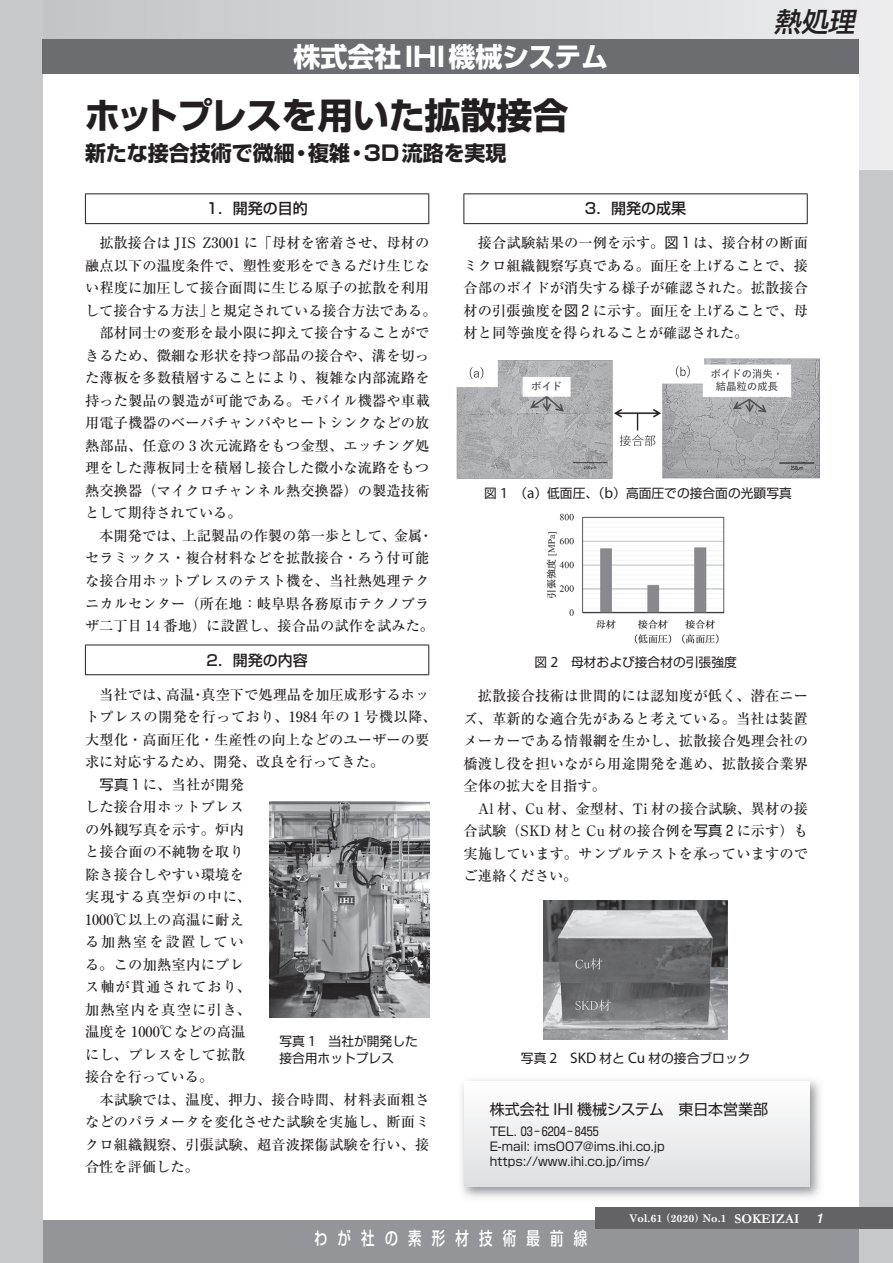
<style>
.page{position:relative;width:893px;height:1263px;background:#fff}
.page>*{position:absolute;margin:0;border:0;box-sizing:border-box;transform-origin:0 0}
.t1{font:700 36px "Shin Go Pro";letter-spacing:-.015em;color:#231f20}
.t2{font:700 27px "Shin Go Pro";color:#fff}
.t3{font:italic 500 27px "Shin Go Pro";color:#231f20}
.t4{font:700 21px "Shin Go Pro";color:#231f20}
.t5{font:500 18px "Shin Go Pro";letter-spacing:.75em;color:#fff;scale:.75 1}
.t6{font:500 15px "Shin Go Pro";color:#231f20}
.t7{font:15px "Shin Go Pro";color:#231f20}
.t8{font:500 14.25px/22.5px "Ryumin Pro";letter-spacing:.01em;color:#231f20}
.t9{font:500 14.25px "Ryumin Pro";letter-spacing:.075em;color:#231f20}
.t10{font:500 14.25px "Ryumin Pro";letter-spacing:.13em;color:#231f20}
.t11{font:italic 500 13.5px "Helvetica Neue LT Std";color:#fff}
.t12{font:12.75px/16.5px "Shin Go Pro";color:#231f20}
.t13{font:12px/15px "Shin Go Pro";color:#231f20}
.t14{font:700 10.5px "Century Schoolbook";color:#fff}
.s1{font-family:"Shin Go Pro";font-weight:400}
.s2{font-family:"Myriad Pro";font-size:15.3px}
.s3{font-family:"Ryumin Pro";font-weight:900}
.s4{font-family:"Garamond";font-size:13.5px}
</style>
<div class="page">
<div style="left:0;top:1220px;width:893px;height:43px;background:#939598"></div>
<div style="left:859px;top:0;width:34px;height:1263px;background:#c7c8ca"></div>
<svg style="left:43px;top:0;width:850px;height:170px"></svg>
<div style="left:0;top:0;width:43px;height:1263px;background:#c7c8ca"></div>
<div style="left:808px;top:1208px;width:85px;height:21px;background:#636366"></div>
<div style="left:595px;top:1208px;width:213px;height:21px;background:#636366"></div>
<div style="left:43px;top:40px;width:816px;height:34px;background:#6c6d70"></div>
<hr style="left:85px;top:193px;width:344px;height:1px;background:#231f20">
<svg style="left:85px;top:194px;width:1px;height:29px"></svg>
<svg style="left:428px;top:194px;width:1px;height:29px"></svg>
<hr style="left:85px;top:223px;width:344px;height:1px;background:#231f20">
<hr style="left:85px;top:645px;width:344px;height:1px;background:#231f20">
<svg style="left:85px;top:645px;width:1px;height:29px"></svg>
<svg style="left:428px;top:645px;width:1px;height:29px"></svg>
<hr style="left:85px;top:674px;width:344px;height:1px;background:#231f20">
<hr style="left:463px;top:193px;width:345px;height:1px;background:#231f20">
<svg style="left:463px;top:194px;width:1px;height:29px"></svg>
<svg style="left:807px;top:194px;width:1px;height:29px"></svg>
<hr style="left:463px;top:223px;width:345px;height:1px;background:#231f20">
<img style="left:461px;top:1079px;width:359px;height:119px">
<div style="left:464px;top:1082px;width:345px;height:105px;background:linear-gradient(to bottom,#fff,#dedfe1)"></div>
<img style="left:269px;top:801px;width:160px;height:217px">
<img style="left:457px;top:359px;width:362px;height:119px">
<img style="left:547px;top:514px;width:177px;height:129px">
<img style="left:543px;top:900px;width:185px;height:139px">
<h2 class="t3" style="left:774px;top:0;width:89px">熱処理</h2>
<h2 class="t2" style="left:293px;top:35px;width:316px">株式会社 IHI機械システム</h2>
<h1 class="t1" style="left:84px;top:87px;width:485px">ホットプレスを用いた拡散接合</h1>
<h3 class="t4" style="left:85px;top:136px;width:423px">新たな接合技術で微細・複雑・3D流路を実現</h3>
<p class="t6" style="left:206px;top:196px;width:103px">1．開発の目的</p>
<p class="t8" style="left:85px;top:231px;width:353px">　拡散接合は JIS Z3001 に「母材を密着させ、母材の融点以下の温度条件で、塑性変形をできるだけ生じない程度に加圧して接合面間に生じる原子の拡散を利用して接合する方法」と規定されている接合方法である。　部材同士の変形を最小限に抑えて接合することができるため、微細な形状を持つ部品の接合や、溝を切った薄板を多数積層することにより、複雑な内部流路を持った製品の製造が可能である。モバイル機器や車載用電子機器のベーパチャンバやヒートシンクなどの放熱部品、任意の 3 次元流路をもつ金型、エッチング処理をした薄板同士を積層し接合した微小な流路をもつ熱交換器（マイクロチャンネル熱交換器）の製造技術として期待されている。<br>　本開発では、上記製品の作製の第一歩として、金属・セラミックス・複合材料などを拡散接合・ろう付可能な接合用ホットプレスのテスト機を、当社熱処理テクニカルセンター（所在地：岐阜県各務原市テクノプラザ二丁目 14 番地）に設置し、接合品の試作を試みた。</p>
<p class="t6" style="left:206px;top:647px;width:103px">2．開発の内容</p>
<p class="t8" style="left:85px;top:682px;width:346px">　当社では、高温・真空下で処理品を加圧成形するホッ</p>
<p class="t8" style="left:85px;top:704px;width:353px">トプレスの開発を行っており、1984 年の 1 号機以降、</p>
<p class="t8" style="left:85px;top:727px;width:346px">大型化・高面圧化・生産性の向上などのユーザーの要</p>
<p class="t8" style="left:85px;top:749px;width:301px">求に対応するため、開発、改良を行ってきた。</p>
<p class="t8" style="left:100px;top:772px;width:146px"><span class="s1">写真 1</span> に、当社が開発</p>
<p class="t8" style="left:85px;top:794px;width:160px">した接合用ホットプレス</p>
<p class="t8" style="left:85px;top:817px;width:160px">の外観写真を示す。炉内</p>
<p class="t8" style="left:85px;top:839px;width:160px">と接合面の不純物を取り</p>
<p class="t8" style="left:85px;top:862px;width:160px">除き接合しやすい環境を</p>
<p class="t9" style="left:85px;top:885px;width:168px">実現する真空炉の中に、</p>
<p class="t8" style="left:85px;top:907px;width:160px">1000℃以上の高温に耐え</p>
<p class="t10" style="left:85px;top:930px;width:160px">る加熱室を設置してい</p>
<p class="t8" style="left:85px;top:952px;width:160px">る。この加熱室内にプレ</p>
<p class="t9" style="left:85px;top:975px;width:168px">ス軸が貫通されており、</p>
<p class="t9" style="left:85px;top:998px;width:168px">加熱室内を真空に引き、</p>
<p class="t8" style="left:85px;top:1019px;width:162px">温度を 1000℃などの高温</p>
<p class="t8" style="left:85px;top:1042px;width:162px">にし、プレスをして拡散</p>
<p class="t8" style="left:85px;top:1064px;width:130px">接合を行っている。</p>
<p class="t8" style="left:85px;top:1087px;width:346px">　本試験では、温度、押力、接合時間、材料表面粗さ</p>
<p class="t8" style="left:85px;top:1109px;width:346px">などのパラメータを変化させた試験を実施し、断面ミ</p>
<p class="t8" style="left:85px;top:1132px;width:346px">クロ組織観察、引張試験、超音波探傷試験を行い、接</p>
<p class="t8" style="left:85px;top:1154px;width:115px">合性を評価した。</p>
<p class="t6" style="left:585px;top:196px;width:103px">3．開発の成果</p>
<p class="t8" style="left:463px;top:231px;width:346px;text-align:justify">　接合試験結果の一例を示す。<span class="s1">図 1</span> は、接合材の断面ミクロ組織観察写真である。面圧を上げることで、接合部のボイドが消失する様子が確認された。拡散接合材の引張強度を<span class="s1">図 2</span> に示す。面圧を上げることで、母材と同等強度を得られることが確認された。</p>
<p class="t12" style="left:484px;top:483px;width:309px">図 <span class="s2">1</span>　（<span class="s2">a</span>）低面圧、（<span class="s2">b</span>）高面圧での接合面の光顕写真</p>
<p class="t12" style="left:535px;top:652px;width:204px">図 <span class="s2">2</span>　母材および接合材の引張強度</p>
<p class="t8" style="left:463px;top:683px;width:346px">　拡散接合技術は世間的には認知度が低く、潜在ニーズ、革新的な適合先があると考えている。当社は装置メーカーである情報網を生かし、拡散接合処理会社の橋渡し役を担いながら用途開発を進め、拡散接合業界全体の拡大を目指す。<br>　Al 材、Cu 材、金型材、Ti 材の接合試験、異材の接合試験（SKD 材と Cu 材の接合例を<span class="s1">写真 2</span> に示す）も実施しています。サンプルテストを承っていますのでご連絡ください。</p>
<p class="t12" style="left:279px;top:1031px;width:140px">写真 <span class="s2">1</span>　当社が開発した接合用ホットプレス</p>
<p class="t12" style="left:521px;top:1048px;width:231px">写真 <span class="s2">2 SKD</span> 材と <span class="s2">Cu</span> 材の接合ブロック</p>
<p class="t7" style="left:490px;top:1097px;width:280px">株式会社 IHI 機械システム　東日本営業部</p>
<p class="t13" style="left:490px;top:1122px;width:176px">TEL. 03-6204-8455<br>E-mail: ims007@ims.ihi.co.jp https://www.ihi.co.jp/ims/</p>
<p class="t5" style="left:314px;top:1224px;width:366px">わが社の素形材技術最前線</p>
<p class="t14" style="left:630px;top:1210px;width:171px">Vol.61<span class="s3">（</span>2020<span class="s3">）</span>No.1 <span class="s4">SOKEIZAI</span></p>
<p class="t11" style="left:816px;top:1210px;width:9px">1</p>
</div>
